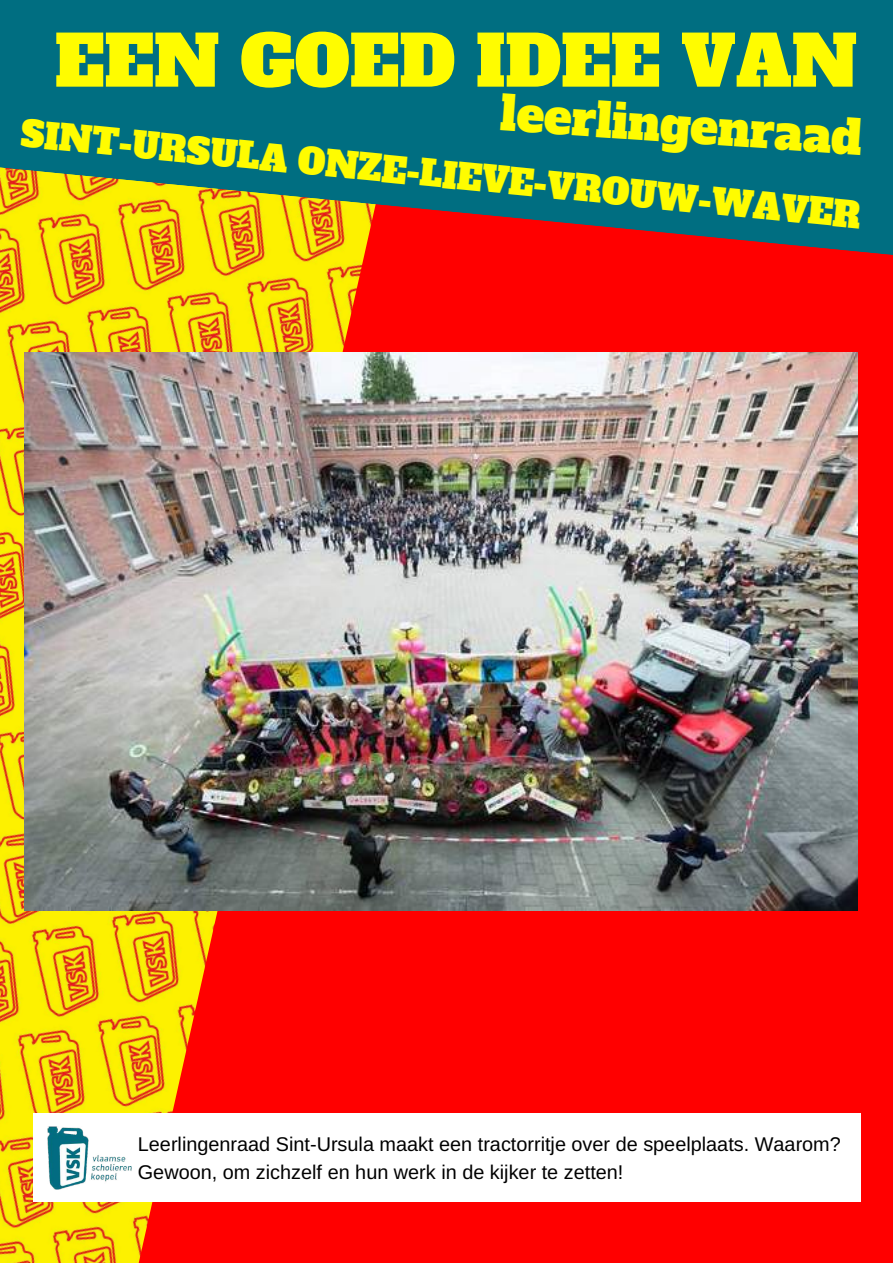
<style>
.page{position:relative;width:893px;height:1263px;background:#f00}
.page>*{position:absolute;margin:0;border:0;box-sizing:border-box;transform-origin:0 0}
.t1{font:69.53px "Alfa Slab One";color:#fffc00}
.t2{font:46.35px "Alfa Slab One";color:#fffc00}
.t3{font:34.72px "Alfa Slab One";color:#fffc00}
.t4{font:19.88px/27.6px "Arimo";color:#000}
</style>
<div class="page">
<img style="left:0;top:255px;width:377px;height:1008px">
<svg style="left:0;top:0;width:893px;height:255px;background:#2a716b"></svg>
<div style="left:33px;top:1114px;width:828px;height:88px;background:#fff"></div>
<img style="left:47px;top:1126px;width:84px;height:63px">
<img style="left:24px;top:353px;width:834px;height:558px">
<h1 class="t1" style="left:55px;top:15px;width:804px">EEN GOED IDEE VAN</h1>
<h3 class="t3" style="left:24px;top:108px;width:845px;rotate:6deg">SINT-URSULA ONZE-LIEVE-VROUW-WAVER</h3>
<h2 class="t2" style="left:503px;top:82px;width:364px;rotate:4deg">leerlingenraad</h2>
<p class="t4" style="left:138px;top:1130px;width:704px">Leerlingenraad Sint-Ursula maakt een tractorritje over de speelplaats. Waarom?<br>Gewoon, om zichzelf en hun werk in de kijker te zetten!</p>
</div>
